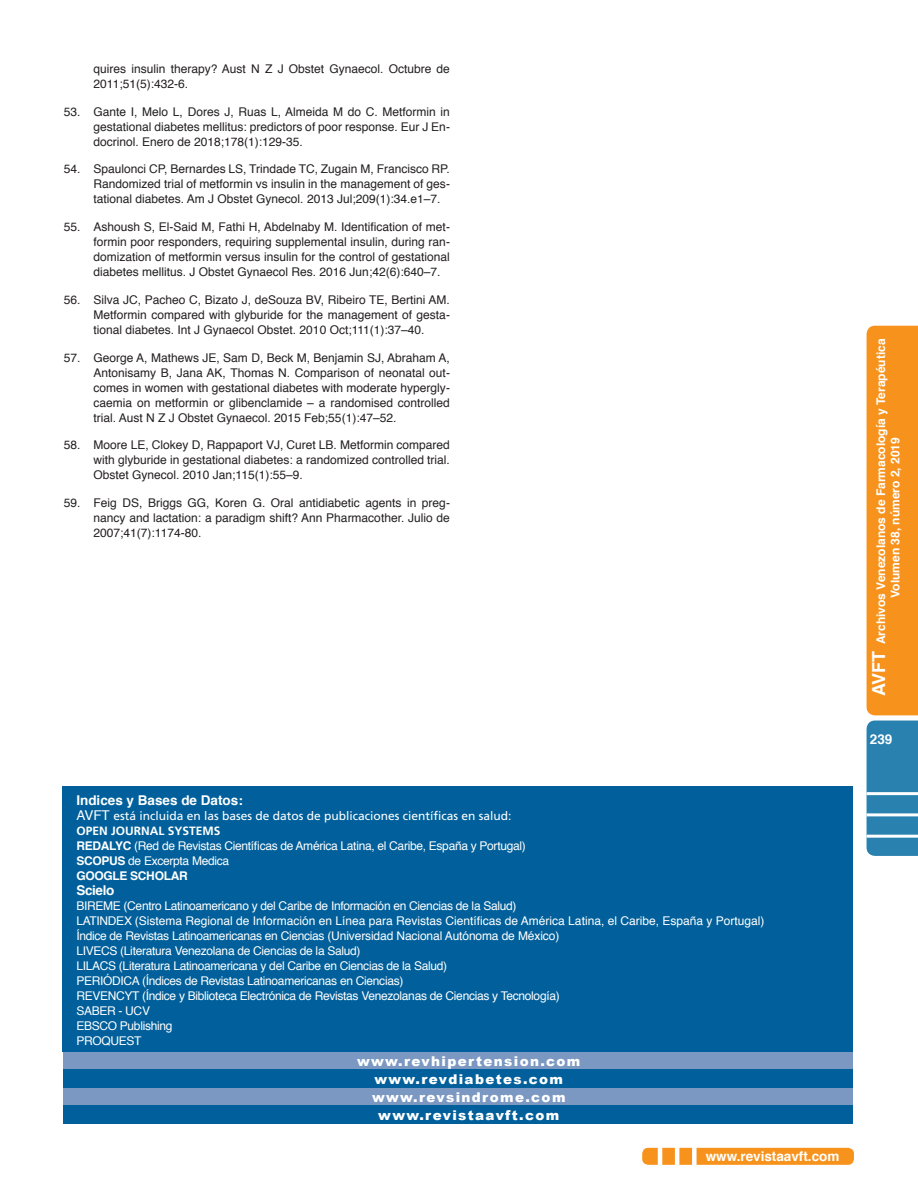
<style>
.page{position:relative;width:918px;height:1188px;background:#fff}
.page>*{position:absolute;margin:0;border:0;box-sizing:border-box;transform-origin:0 0}
.t1{font:900 13.5px "Arial";letter-spacing:.1em;color:#fff}
.t2{font:700 13.5px "Helvetica";color:#fff}
.Bibliography{font:12px/15px "Helvetica";color:#231f20;text-align:justify}
.t3{font:12px "Helvetica";letter-spacing:-.025em;color:#fff}
.t4{font:12px "Helvetica";color:#fff}
.t5{font:700 12px/14.4px "Helvetica";color:#fff;text-align:center}
.t6{font:12px "Frutiger";color:#fff}
.t7{font:700 12px "Frutiger";color:#fff}
.t8{font:700 12px "Helvetica";letter-spacing:-.025em;color:#fff}
.s1{font-family:"Helvetica";font-size:13.5px}
.s2{font-weight:700}
.s3{font-size:18px}
</style>
<div class="page">
<div style="left:867px;top:721px;width:51px;height:135px;background:#2881ae"></div>
<div style="left:867px;top:326px;width:51px;height:389px;background:#f7931d"></div>
<hr style="left:867px;top:835px;width:51px;height:3px;background:#fff">
<hr style="left:867px;top:813px;width:51px;height:3px;background:#fff">
<hr style="left:867px;top:792px;width:51px;height:3px;background:#fff">
<div style="left:642px;top:1148px;width:212px;height:17px;background:#f7931d;border-radius:6px"></div>
<div style="left:692px;top:1139px;width:5px;height:33px;background:#fff"></div>
<hr style="left:675px;top:1140px;width:4px;height:33px;background:#fff">
<hr style="left:658px;top:1140px;width:4px;height:33px;background:#fff">
<div style="left:63px;top:1052px;width:790px;height:72px;background:#01609b"></div>
<div style="left:63px;top:1052px;width:790px;height:16px;background:#7b98c2"></div>
<div style="left:63px;top:1088px;width:790px;height:17px;background:#7b98c2"></div>
<div style="left:63px;top:786px;width:790px;height:266px;background:#01609b"></div>
<p class="Bibliography" style="left:94px;top:61px;width:358px">quires insulin therapy? Aust N Z J Obstet Gynaecol. Octubre de<br>2011;51(5):432-6.</p>
<p class="Bibliography" style="left:94px;top:104px;width:358px;text-indent:-30px">53. Gante I, Melo L, Dores J, Ruas L, Almeida M do C. Metformin in gestational diabetes mellitus: predictors of poor response. Eur J En&shy;docrinol. Enero de 2018;178(1):129-35.</p>
<p class="Bibliography" style="left:94px;top:162px;width:358px;text-indent:-30px">54. Spaulonci CP, Bernardes LS, Trindade TC, Zugain M, Francisco RP.<br>Randomized trial of metformin vs insulin in the management of ges&shy;tational diabetes. Am J Obstet Gynecol. 2013 Jul;209(1):34.e1–7.</p>
<p class="Bibliography" style="left:94px;top:220px;width:358px;text-indent:-30px">55. Ashoush S, El-Said M, Fathi H, Abdelnaby M. Identification of met&shy;formin poor responders, requiring supplemental insulin, during ran&shy;domization of metformin versus insulin for the control of gestational diabetes mellitus. J Obstet Gynaecol Res. 2016 Jun;42(6):640–7.</p>
<p class="Bibliography" style="left:94px;top:292px;width:358px;text-indent:-30px">56. Silva JC, Pacheo C, Bizato J, deSouza BV, Ribeiro TE, Bertini AM.<br>Metformin compared with glyburide for the management of gesta&shy;tional diabetes. Int J Gynaecol Obstet. 2010 Oct;111(1):37–40.</p>
<p class="Bibliography" style="left:94px;top:350px;width:358px;text-indent:-30px">57. George A, Mathews JE, Sam D, Beck M, Benjamin SJ, Abraham A, Antonisamy B, Jana AK, Thomas N. Comparison of neonatal out&shy;comes in women with gestational diabetes with moderate hypergly&shy;caemia on metformin or glibenclamide – a randomised controlled trial. Aust N Z J Obstet Gynaecol. 2015 Feb;55(1):47–52.</p>
<p class="Bibliography" style="left:94px;top:438px;width:358px;text-indent:-30px">58. Moore LE, Clokey D, Rappaport VJ, Curet LB. Metformin compared with glyburide in gestational diabetes: a randomized controlled trial.<br>Obstet Gynecol. 2010 Jan;115(1):55–9.</p>
<p class="Bibliography" style="left:94px;top:496px;width:358px;text-indent:-30px">59. Feig DS, Briggs GG, Koren G. Oral antidiabetic agents in preg&shy;nancy and lactation: a paradigm shift? Ann Pharmacother. Julio de 2007;41(7):1174-80.</p>
<p class="t2" style="left:76px;top:790px;width:168px">Indices y Bases de Datos:</p>
<p class="t6" style="left:76px;top:809px;width:437px"><span class="s1">AVFT</span> está incluida en las bases de datos de publicaciones científicas en salud:</p>
<p class="t7" style="left:76px;top:824px;width:146px">OPEN JOURNAL SYSTEMS</p>
<p class="t3" style="left:76px;top:837px;width:451px"><span class="s2">REDALYC</span> (Red de Revistas Científicas de América Latina, el Caribe, España y Portugal)</p>
<p class="t3" style="left:76px;top:852px;width:154px"><span class="s2">SCOPUS</span> de Excerpta Medica</p>
<p class="t8" style="left:76px;top:866px;width:113px">GOOGLE SCHOLAR</p>
<p class="t2" style="left:76px;top:880px;width:40px">Scielo</p>
<p class="t3" style="left:76px;top:897px;width:442px">BIREME (Centro Latinoamericano y del Caribe de Información en Ciencias de la Salud)</p>
<p class="t4" style="left:76px;top:912px;width:690px">LATINDEX (Sistema Regional de Información en Línea para Revistas Científicas de América Latina, el Caribe, España y Portugal)</p>
<p class="t3" style="left:76px;top:927px;width:485px">Índice de Revistas Latinoamericanas en Ciencias (Universidad Nacional Autónoma de México)</p>
<p class="t3" style="left:76px;top:942px;width:286px">LIVECS (Literatura Venezolana de Ciencias de la Salud)</p>
<p class="t3" style="left:76px;top:957px;width:372px">LILACS (Literatura Latinoamericana y del Caribe en Ciencias de la Salud)</p>
<p class="t3" style="left:76px;top:972px;width:329px">PERIÓDICA (Índices de Revistas Latinoamericanas en Ciencias)</p>
<p class="t3" style="left:76px;top:987px;width:485px">REVENCYT (Índice y Biblioteca Electrónica de Revistas Venezolanas de Ciencias y Tecnología)</p>
<p class="t3" style="left:76px;top:1002px;width:75px">SABER - UCV</p>
<p class="t3" style="left:76px;top:1017px;width:98px">EBSCO Publishing</p>
<p class="t3" style="left:76px;top:1032px;width:67px">PROQUEST</p>
<p class="t1" style="left:357px;top:1052px;width:225px">www.revhipertension.com</p>
<p class="t1" style="left:374px;top:1070px;width:190px">www.revdiabetes.com</p>
<p class="t1" style="left:372px;top:1088px;width:195px">www.revsindrome.com</p>
<p class="t1" style="left:378px;top:1106px;width:183px">www.revistaavft.com</p>
<p class="t2" style="left:706px;top:1145px;width:135px">www.revistaavft.com</p>
<p class="t5" style="left:874px;top:696px;width:359px;rotate:-90deg"><span class="s3">AVFT</span> Archivos Venezolanos de Farmacología y Terapéutica<br>Volumen 38, número 2, 2019</p>
<p class="t2" style="left:870px;top:729px;width:24px">239</p>
</div>
